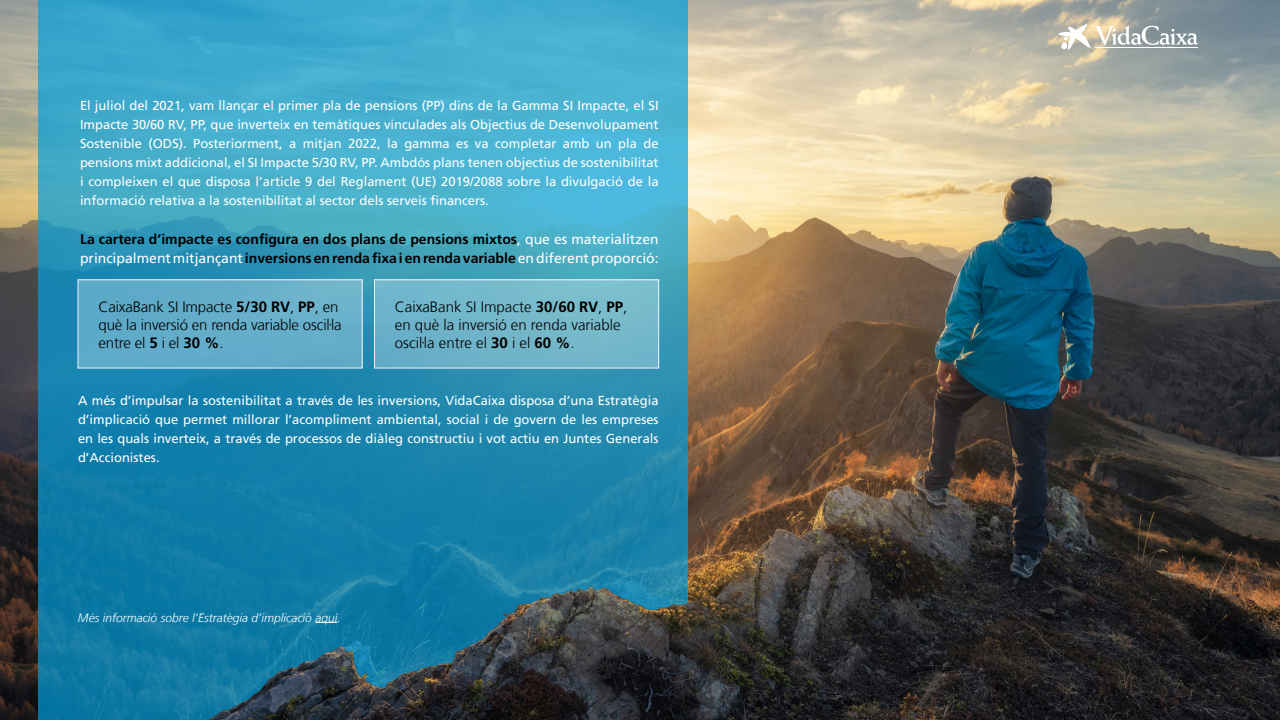
<style>
.page{position:relative;width:1280px;height:720px;background:#fff}
.page>*{position:absolute;margin:0;border:0;box-sizing:border-box;transform-origin:0 0}
.t1{font:300 15px/18px "La Caixa Frutiger";letter-spacing:-.01em;color:#000}
.t2{font:700 14px/19px "La Caixa Frutiger";color:#000}
.t3{font:13px/19px "La Caixa Frutiger";color:#fff;text-align:justify}
.t4{font:italic 300 12px "La Caixa Frutiger";color:#fff}
.s1{font-weight:400;color:#fff}
.s2{font-weight:700}
</style>
<div class="page">
<img style="left:0;top:0;width:1280px;height:568px">
<svg style="left:38px;top:0;width:650px;height:568px;background:#3099bd"></svg>
<div style="left:374px;top:280px;width:285px;height:88px;background:#73b7ca"></div>
<div style="left:374px;top:279px;width:285px;height:90px;border:1px solid #f2f2f2"></div>
<div style="left:78px;top:280px;width:284px;height:88px;background:#62acca"></div>
<div style="left:78px;top:279px;width:285px;height:90px;border:1px solid #f2f2f2"></div>
<svg style="left:1058px;top:24px;width:140px;height:26px"></svg>
<hr style="left:1095px;top:47px;width:103px;height:1px;background:#fff">
<img style="left:0;top:568px;width:1280px;height:152px">
<svg style="left:315px;top:622px;width:22px;height:1px"></svg>
<p class="t3" style="left:80px;top:96px;width:580px">El juliol del 2021, vam llançar el primer pla de pensions (PP) dins de la Gamma SI Impacte, el SI Impacte 30/60 RV, PP, que inverteix en temàtiques vinculades als Objectius de Desenvolupament Sostenible (ODS). Posteriorment, a mitjan 2022, la gamma es va completar amb un pla de pensions mixt addicional, el SI Impacte 5/30 RV, PP. Ambdós plans tenen objectius de sostenibilitat i compleixen el que disposa l’article 9 del Reglament (UE) 2019/2088 sobre la divulgació de la informació relativa a la sostenibilitat al sector dels serveis financers.</p>
<p class="t2" style="left:80px;top:229px;width:580px">La cartera d’impacte es configura en dos plans de pensions mixtos<span class="s1">, que es materialitzen principalment mitjançant</span> inversions en renda fixa i en renda variable <span class="s1">en diferent proporció:</span></p>
<p class="t1" style="left:395px;top:297px;width:234px">CaixaBank SI Impacte <span class="s2">30/60 RV</span>, <span class="s2">PP</span>, en què la inversió en renda variable oscil·la entre el <span class="s2">30</span> i el <span class="s2">60 %</span>.</p>
<p class="t1" style="left:98px;top:297px;width:245px">CaixaBank SI Impacte <span class="s2">5/30 RV</span>, <span class="s2">PP</span>, en què la inversió en renda variable oscil·la entre el <span class="s2">5</span> i el <span class="s2">30 %</span>.</p>
<p class="t3" style="left:78px;top:391px;width:582px">A més d’impulsar la sostenibilitat a través de les inversions, VidaCaixa disposa d’una Estratègia d’implicació que permet millorar l’acompliment ambiental, social i de govern de les empreses en les quals inverteix, a través de processos de diàleg constructiu i vot actiu en Juntes Generals d’Accionistes.</p>
<p class="t4" style="left:78px;top:610px;width:264px">Més informació sobre l’Estratègia d’implicació aquí.</p>
</div>
